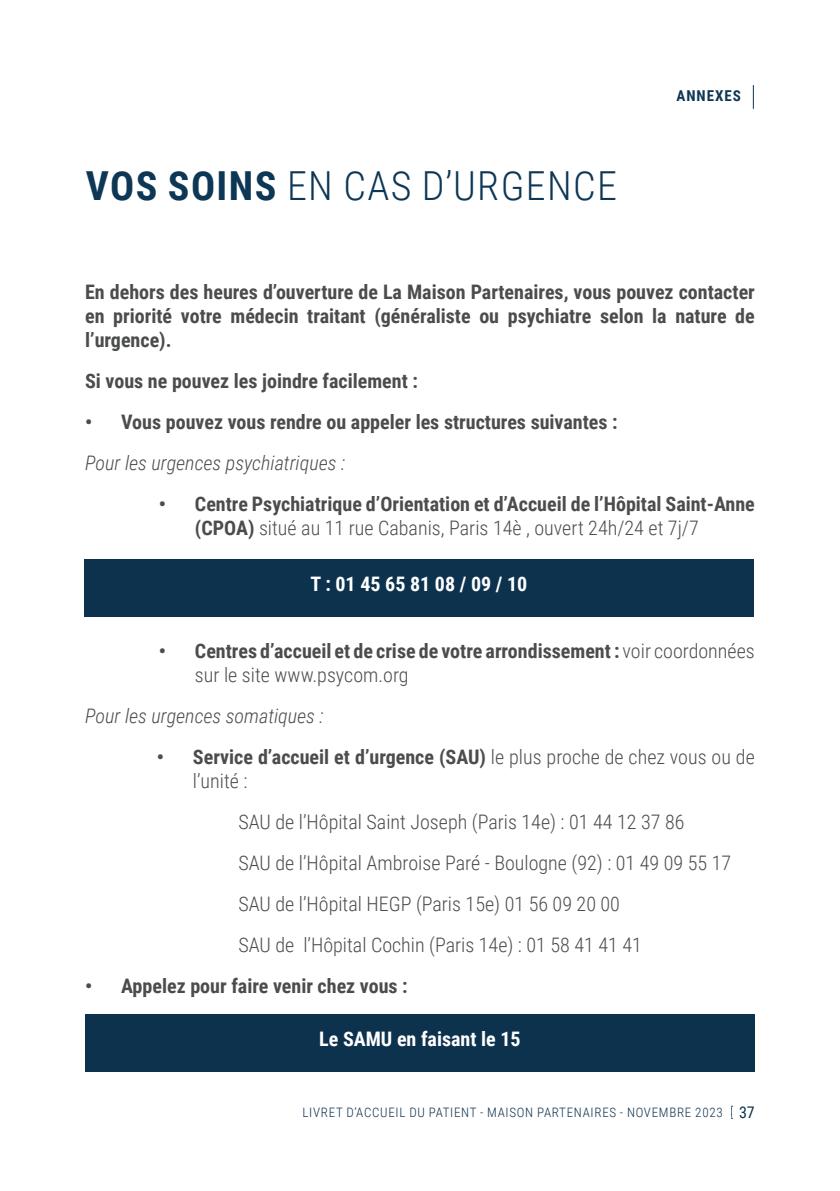
<style>
.page{position:relative;width:840px;height:1191px;background:#fff}
.page>*{position:absolute;margin:0;border:0;box-sizing:border-box;transform-origin:0 0}
.GRAND_TITRE{font:300 40px "Roboto Condensed";letter-spacing:.035em;color:#0e3755}
.Courant{font:700 20px/24px "Roboto Condensed";color:#4b4c4d}
.Courant-2{font:300 20px/24px "Roboto Condensed";color:#4b4c4d}
.Courant-3{font:italic 300 20px "Roboto Condensed";color:#4b4c4d}
.Courant-4{font:700 20px "Roboto Condensed";color:#fff}
.GRAND_TITRE-2{font:700 15px "Roboto Condensed";letter-spacing:.065em;color:#0e3755}
.t1{font:300 13px "Roboto Condensed";letter-spacing:.055em;color:#0c324e}
.s1{font-weight:700}
.s2{font-weight:300}
.s3{font-weight:400;font-size:16px}
</style>
<div class="page">
<svg style="left:731px;top:1105px;width:1px;height:14px"></svg>
<svg style="left:752px;top:85px;width:1px;height:24px"></svg>
<div style="left:85px;top:1013px;width:669px;height:58px;background:#0c324e"></div>
<div style="left:84px;top:559px;width:669px;height:58px;background:#0c324e"></div>
<p class="GRAND_TITRE" style="left:86px;top:158px;width:532px"><span class="s1">VOS SOINS</span> EN CAS D’URGENCE</p>
<p class="GRAND_TITRE-2" style="left:676px;top:86px;width:66px">ANNEXES</p>
<p class="Courant" style="left:85px;top:279px;width:671px;text-align:justify">En dehors des heures d’ouverture de La Maison Partenaires, vous pouvez contacter en priorité votre médecin traitant (généraliste ou psychiatre selon la nature de l’urgence).</p>
<p class="Courant" style="left:85px;top:368px;width:334px">Si vous ne pouvez les joindre facilement :</p>
<p class="Courant" style="left:85px;top:409px;width:533px">• Vous pouvez vous rendre ou appeler les structures suivantes :</p>
<p class="Courant-3" style="left:85px;top:448px;width:261px">Pour les urgences psychiatriques :</p>
<p class="Courant" style="left:195px;top:491px;width:561px;text-indent:-36px">• Centre Psychiatrique d’Orientation et d’Accueil de l’Hôpital Saint-Anne (CPOA) <span class="s2">situé au 11 rue Cabanis, Paris 14è , ouvert 24h/24 et 7j/7</span></p>
<p class="Courant-4" style="left:310px;top:570px;width:218px">T : 01 45 65 81 08 / 09 / 10</p>
<p class="Courant" style="left:195px;top:638px;width:561px;text-indent:-36px">• Centres d’accueil et de crise de votre arrondissement : <span class="s2">voir coordonnées sur le site www.psycom.org</span></p>
<p class="Courant-3" style="left:85px;top:701px;width:240px">Pour les urgences somatiques :</p>
<p class="Courant-2" style="left:193px;top:744px;width:563px;text-indent:-36px"><span class="s1">• Service d’accueil et d’urgence (SAU)</span> le plus proche de chez vous ou de l’unité :</p>
<p class="Courant-2" style="left:238px;top:809px;width:447px">SAU de l’Hôpital Saint Joseph (Paris 14e) : 01 44 12 37 86</p>
<p class="Courant-2" style="left:238px;top:850px;width:494px">SAU de l’Hôpital Ambroise Paré - Boulogne (92) : 01 49 09 55 17</p>
<p class="Courant-2" style="left:238px;top:891px;width:383px">SAU de l’Hôpital HEGP (Paris 15e) 01 56 09 20 00</p>
<p class="Courant-2" style="left:238px;top:932px;width:405px">SAU de l’Hôpital Cochin (Paris 14e) : 01 58 41 41 41</p>
<p class="Courant" style="left:85px;top:973px;width:324px">• Appelez pour faire venir chez vous :</p>
<p class="Courant-4" style="left:319px;top:1024px;width:203px">Le SAMU en faisant le 15</p>
<p class="t1" style="left:302px;top:1103px;width:453px">LIVRET D’ACCUEIL DU PATIENT - MAISON PARTENAIRES - NOVEMBRE 2023 <span class="s3">37</span></p>
</div>
